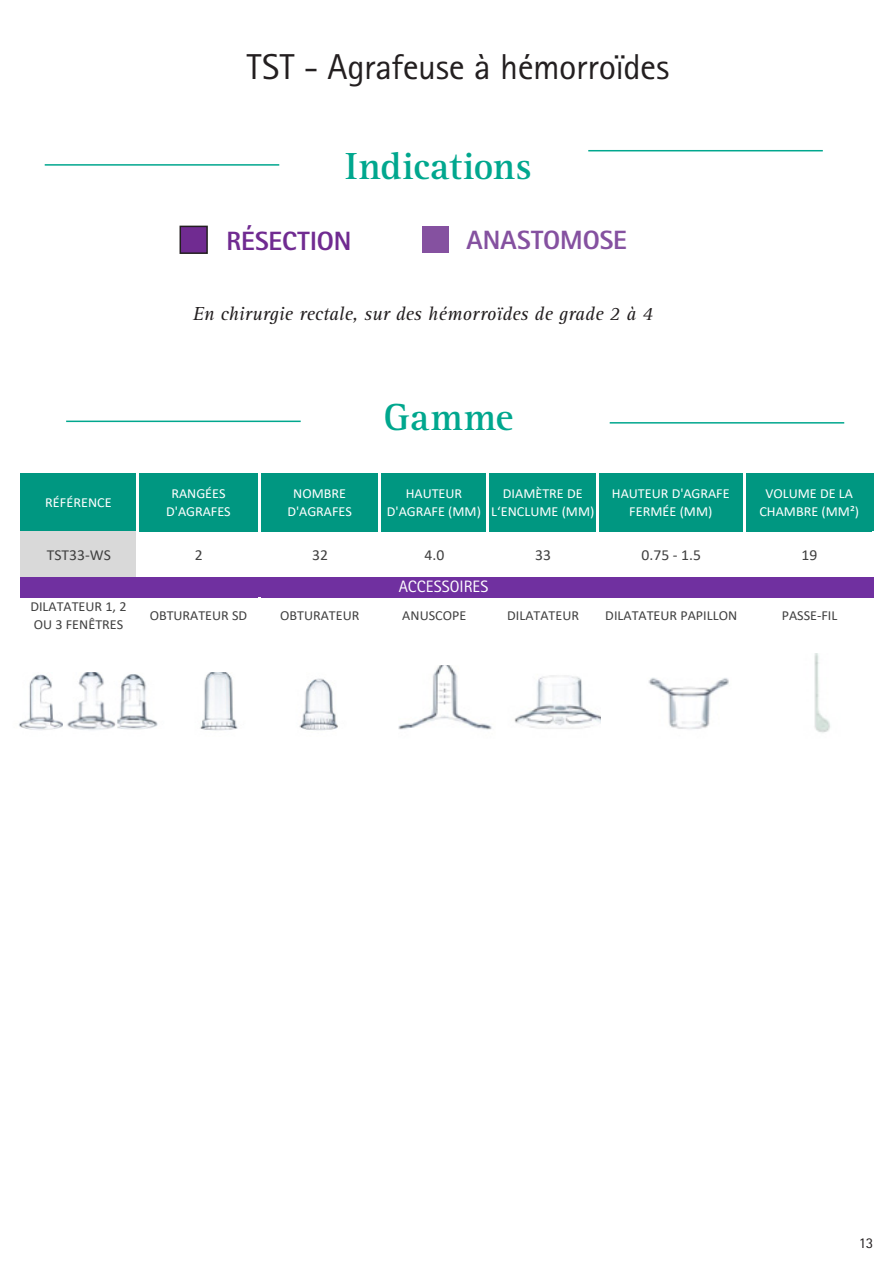
<style>
.page{position:relative;width:893px;height:1263px;background:#fff}
.page>*{position:absolute;margin:0;border:0;box-sizing:border-box;transform-origin:0 0}
.Bodytext__Box{font:700 39px "Rotis Serif Pro";letter-spacing:.005em;color:#00a78e}
.Bodytext__Box-2{font:36px "Rotis Sans Serif Pro";letter-spacing:-.015em;color:#231f20}
.Bodytext__Box-3{font:800 26.4px "Rotis Sans Serif Pro";letter-spacing:-.005em;color:#8551a0}
.Bodytext__Box-4{font:800 26.4px "Rotis Sans Serif Pro";letter-spacing:-.005em;color:#702b91}
.t1{font:italic 19.5px "Rotis Serif Pro";letter-spacing:.005em;color:#231f20}
.Bodytext__Box-5{font:16.5px "Rotis Sans Serif Pro";letter-spacing:.01em;color:#fff}
.t2{font:15.3px "Calibri";letter-spacing:.005em;color:#404040}
.Bodytext__Box-6{font:15px "Rotis Sans Serif Pro";color:#231f20}
.t3{font:13.8px/18.1px "Calibri";color:#fff;text-align:center}
.t4{font:13.8px/18.1px "Calibri";color:#404040}
</style>
<div class="page">
<div style="left:20px;top:473px;width:854px;height:59px;background:#009781"></div>
<div style="left:20px;top:532px;width:117px;height:45px;background:#d9d9d9"></div>
<div style="left:20px;top:577px;width:854px;height:20px;background:#7030a0"></div>
<hr style="left:258px;top:473px;width:3px;height:104px;background:#fff">
<hr style="left:136px;top:473px;width:2px;height:104px;background:#fff">
<hr style="left:378px;top:473px;width:3px;height:104px;background:#fff">
<hr style="left:487px;top:473px;width:2px;height:104px;background:#fff">
<hr style="left:596px;top:473px;width:2px;height:104px;background:#fff">
<hr style="left:743px;top:473px;width:2px;height:104px;background:#fff">
<hr style="left:45px;top:164px;width:234px;height:2px;background:#00a78e">
<hr style="left:588px;top:150px;width:235px;height:1px;background:#00a78e">
<div style="left:180px;top:226px;width:27px;height:27px;background:#702b91"></div>
<div style="left:180px;top:226px;width:28px;height:28px;border:2px solid #231f20"></div>
<div style="left:422px;top:226px;width:27px;height:27px;background:#8551a0"></div>
<hr style="left:66px;top:421px;width:235px;height:1px;background:#00a78e">
<hr style="left:610px;top:422px;width:234px;height:2px;background:#00a78e">
<img style="left:19px;top:672px;width:319px;height:59px">
<img style="left:398px;top:665px;width:203px;height:65px">
<img style="left:648px;top:654px;width:182px;height:79px">
<p class="Bodytext__Box-2" style="left:247px;top:46px;width:424px">TST - Agrafeuse à hémorroïdes</p>
<h1 class="Bodytext__Box" style="left:345px;top:142px;width:188px">Indications</h1>
<p class="Bodytext__Box-4" style="left:227px;top:224px;width:126px">RÉSECTION</p>
<p class="Bodytext__Box-3" style="left:466px;top:223px;width:162px">ANASTOMOSE</p>
<h3 class="t1" style="left:193px;top:302px;width:462px">En chirurgie rectale, sur des hémorroïdes de grade 2 à 4</h3>
<p class="Bodytext__Box" style="left:383px;top:393px;width:132px">Gamme</p>
<p class="t3" style="left:45px;top:493px;width:68px">RÉFÉRENCE</p>
<p class="t3" style="left:166px;top:484px;width:66px">RANGÉES<br>D'AGRAFES</p>
<p class="t3" style="left:287px;top:484px;width:66px">NOMBRE<br>D'AGRAFES</p>
<p class="t3" style="left:387px;top:484px;width:96px">HAUTEUR<br>D'AGRAFE (MM)</p>
<p class="t3" style="left:491px;top:484px;width:105px">DIAMÈTRE DE<br>L‘ENCLUME (MM)</p>
<p class="t3" style="left:612px;top:484px;width:119px">HAUTEUR D'AGRAFE<br>FERMÉE (MM)</p>
<p class="t3" style="left:759px;top:484px;width:101px">VOLUME DE LA<br>CHAMBRE (MM²)</p>
<p class="t2" style="left:47px;top:544px;width:66px">TST33-WS</p>
<p class="t2" style="left:195px;top:544px;width:9px">2</p>
<p class="t2" style="left:312px;top:544px;width:17px">32</p>
<p class="t2" style="left:424px;top:544px;width:21px">4.0</p>
<p class="t2" style="left:535px;top:544px;width:17px">33</p>
<p class="t2" style="left:641px;top:544px;width:61px">0.75 - 1.5</p>
<p class="t2" style="left:801px;top:544px;width:17px">19</p>
<p class="Bodytext__Box-5" style="left:399px;top:576px;width:91px">ACCESSOIRES</p>
<p class="t4" style="left:30px;top:597px;width:98px">DILATATEUR 1, 2<br>OU 3 FENÊTRES</p>
<p class="t4" style="left:150px;top:606px;width:99px">OBTURATEUR SD</p>
<p class="t4" style="left:280px;top:606px;width:81px">OBTURATEUR</p>
<p class="t4" style="left:402px;top:606px;width:65px">ANUSCOPE</p>
<p class="t4" style="left:507px;top:606px;width:73px">DILATATEUR</p>
<p class="t4" style="left:605px;top:606px;width:133px">DILATATEUR PAPILLON</p>
<p class="t4" style="left:782px;top:606px;width:57px">PASSE-FIL</p>
<p class="Bodytext__Box-6" style="left:859px;top:1234px;width:16px">13</p>
</div>
